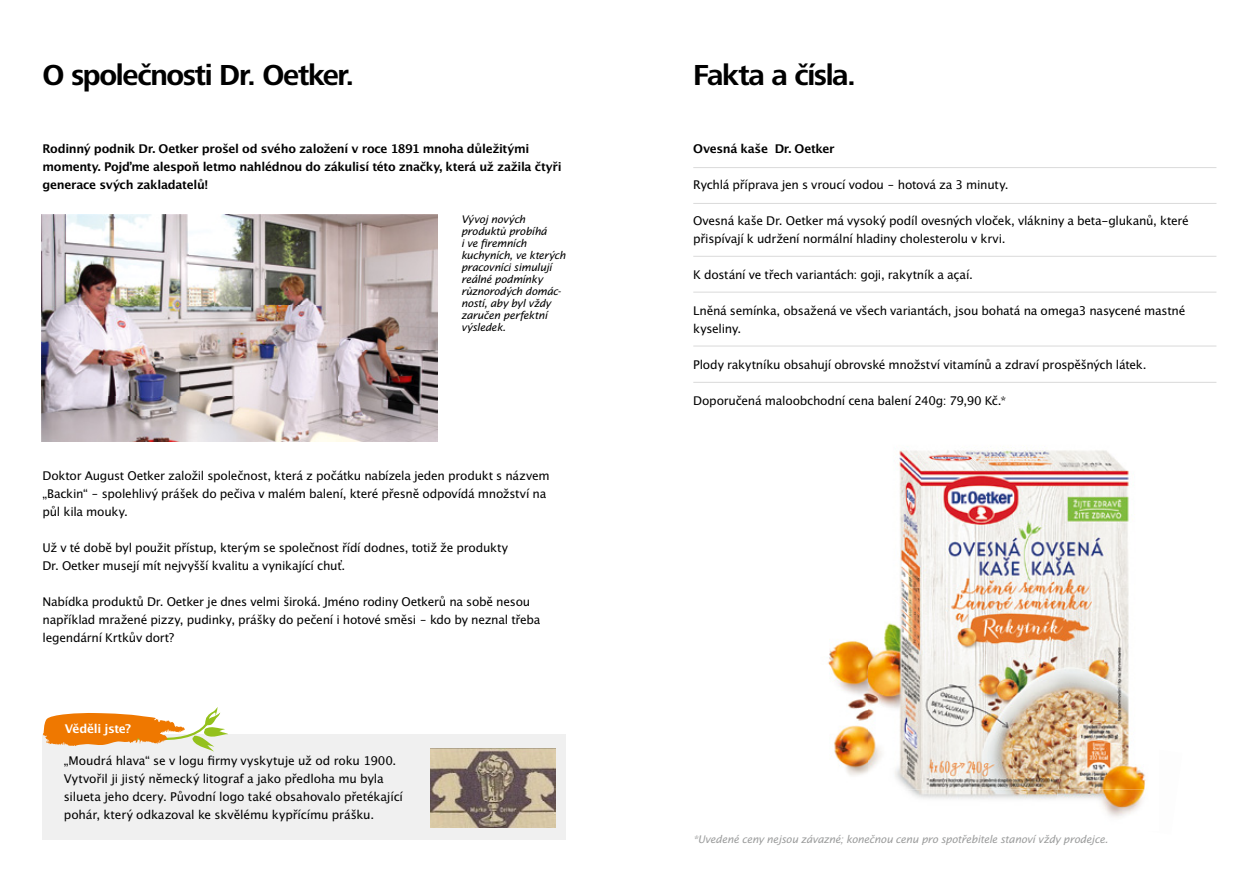
<style>
.page{position:relative;width:1259px;height:893px;background:#fff}
.page>*{position:absolute;margin:0;border:0;box-sizing:border-box;transform-origin:0 0}
.t1{font:700 30px "Frutiger Next LTW1 G";letter-spacing:-.045em;color:#000}
.t2{font:12px/18px "Lucida San Rom";letter-spacing:-.02em;color:#000}
.t3{font:12px/18px "Lucida San Dem";letter-spacing:-.025em;color:#000}
.t4{font:12px "Lucida San Dem";letter-spacing:-.03em;color:#fff}
.t5{font:10.5px/12px "Lucida San Rom Ita";letter-spacing:-.025em;color:#000}
.t6{font:10.5px "Lucida San Rom Ita";letter-spacing:-.025em;color:#9c9d9d}
</style>
<div class="page">
<hr style="left:693px;top:167px;width:523px;height:1px;background:#dadada">
<hr style="left:693px;top:203px;width:523px;height:1px;background:#dadada">
<hr style="left:693px;top:346px;width:523px;height:1px;background:#dadada">
<hr style="left:693px;top:382px;width:523px;height:1px;background:#dadada">
<hr style="left:693px;top:256px;width:523px;height:1px;background:#dadada">
<hr style="left:693px;top:292px;width:523px;height:1px;background:#dadada">
<div style="left:43px;top:734px;width:523px;height:106px;background:#f0f0f0"></div>
<svg style="left:43px;top:707px;width:185px;height:45px"></svg>
<img style="left:42px;top:215px;width:395px;height:227px">
<img style="left:430px;top:748px;width:125px;height:80px">
<img style="left:827px;top:639px;width:41px;height:137px">
<img style="left:868px;top:446px;width:262px;height:354px">
<img style="left:1054px;top:748px;width:92px;height:69px">
<img style="left:1058px;top:737px;width:86px;height:52px">
<h1 class="t1" style="left:43px;top:58px;width:313px">O společnosti Dr. Oetker.</h1>
<p class="t3" style="left:43px;top:141px;width:520px">Rodinný podnik Dr. Oetker prošel od svého založení v roce 1891 mnoha důležitými momenty. Pojďme alespoň letmo nahlédnou do zákulisí této značky, která už zažila čtyři generace svých zakladatelů!</p>
<p class="t5" style="left:461px;top:214px;width:106px">Vývoj nových produktů probíhá<br>i ve firemních kuchyních, ve kterých pracovníci simulují reálné podmínky různorodých domác&shy;ností, aby byl vždy zaručen perfektní výsledek.</p>
<p class="t2" style="left:43px;top:466px;width:509px">Doktor August Oetker založil společnost, která z počátku nabízela jeden produkt s názvem „Backin“ – spolehlivý prášek do pečiva v malém balení, které přesně odpovídá množství na půl kila mouky.</p>
<p class="t2" style="left:43px;top:538px;width:467px">Už v té době byl použit přístup, kterým se společnost řídí dodnes, totiž že produkty<br>Dr. Oetker musejí mít nejvyšší kvalitu a vynikající chuť.</p>
<p class="t2" style="left:43px;top:592px;width:499px">Nabídka produktů Dr. Oetker je dnes velmi široká. Jméno rodiny Oetkerů na sobě nesou například mražené pizzy, pudinky, prášky do pečení i hotové směsi – kdo by neznal třeba legendární Krtkův dort?</p>
<p class="t4" style="left:65px;top:721px;width:68px">Věděli jste?</p>
<p class="t2" style="left:64px;top:751px;width:341px">„Moudrá hlava“ se v logu firmy vyskytuje už od roku 1900.<br>Vytvořil ji jistý německý litograf a jako předloha mu byla silueta jeho dcery. Původní logo také obsahovalo přetékající pohár, který odkazoval ke skvělému kypřícímu prášku.</p>
<h1 class="t1" style="left:693px;top:58px;width:164px">Fakta a čísla.</h1>
<p class="t3" style="left:693px;top:141px;width:143px">Ovesná kaše Dr. Oetker</p>
<p class="t2" style="left:693px;top:176px;width:317px">Rychlá příprava jen s vroucí vodou – hotová za 3 minuty.</p>
<p class="t2" style="left:693px;top:212px;width:497px">Ovesná kaše Dr. Oetker má vysoký podíl ovesných vloček, vlákniny a beta-glukanů, které přispívají k udržení normální hladiny cholesterolu v krvi.</p>
<p class="t2" style="left:693px;top:266px;width:281px">K dostání ve třech variantách: goji, rakytník a açaí.</p>
<p class="t2" style="left:693px;top:302px;width:494px">Lněná semínka, obsažená ve všech variantách, jsou bohatá na omega3 nasycené mastné kyseliny.</p>
<p class="t2" style="left:693px;top:356px;width:455px">Plody rakytníku obsahují obrovské množství vitamínů a zdraví prospěšných látek.</p>
<p class="t2" style="left:693px;top:392px;width:314px">Doporučená maloobchodní cena balení 240g: 79,90 Kč.*</p>
<p class="t6" style="left:693px;top:833px;width:416px">*Uvedené ceny nejsou závazné; konečnou cenu pro spotřebitele stanoví vždy prodejce.</p>
</div>
